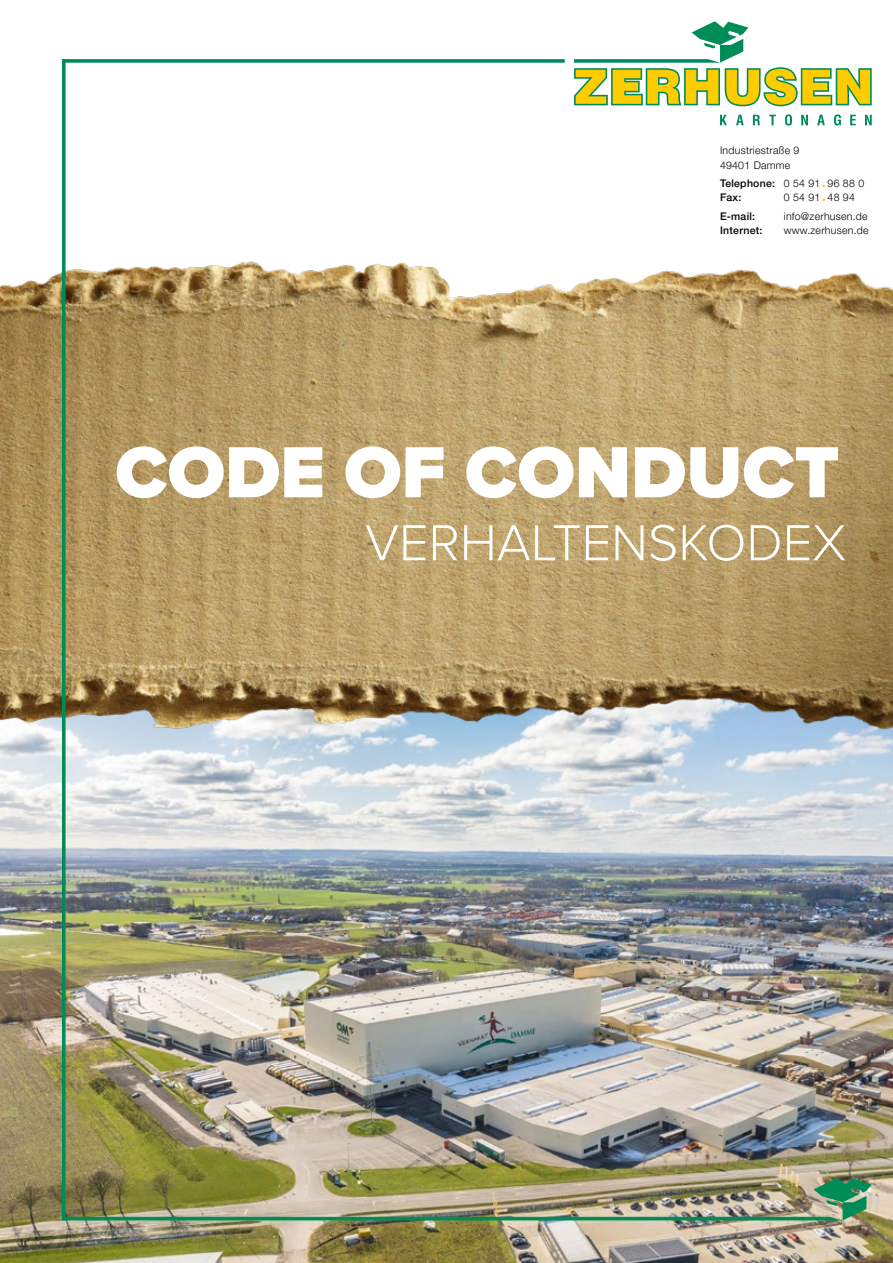
<style>
.page{position:relative;width:893px;height:1263px;background:#fff}
.page>*{position:absolute;margin:0;border:0;box-sizing:border-box;transform-origin:0 0}
.t1{font:900 75px "Proxima Nova";color:#fff}
.t2{font:300 52.5px "Proxima Nova";color:#fff}
.t3{font:300 10.5px/14.2px "Helvetica Neue LT Pro";letter-spacing:.025em;color:#000}
.t4{font:500 10.5px/14.2px "Helvetica Neue LT Pro";letter-spacing:.025em;color:#000}
.s1{font-weight:300}
.s2{font-weight:900;color:#fc0}
</style>
<div class="page">
<img style="left:0;top:758px;width:893px;height:505px">
<img style="left:0;top:261px;width:893px;height:497px">
<img style="left:66px;top:1178px;width:806px;height:42px">
<svg style="left:66px;top:59px;width:499px;height:4px"></svg>
<svg style="left:62px;top:59px;width:4px;height:1161px;fill:#008c57"></svg>
<svg style="left:736px;top:115px;width:8px;height:10px"></svg>
<svg style="left:834px;top:114px;width:7px;height:12px"></svg>
<svg style="left:720px;top:115px;width:7px;height:10px"></svg>
<svg style="left:865px;top:115px;width:7px;height:10px"></svg>
<svg style="left:850px;top:115px;width:6px;height:10px"></svg>
<svg style="left:801px;top:115px;width:7px;height:10px"></svg>
<svg style="left:817px;top:115px;width:8px;height:10px"></svg>
<svg style="left:785px;top:114px;width:7px;height:12px"></svg>
<svg style="left:769px;top:115px;width:7px;height:10px"></svg>
<svg style="left:753px;top:115px;width:7px;height:10px"></svg>
<svg style="left:574px;top:21px;width:298px;height:85px"></svg>
<p class="t3" style="left:720px;top:143px;width:81px">Industriestraße 9<br>49401 Damme</p>
<p class="t4" style="left:720px;top:176px;width:146px">Telephone: <span class="s1">0 54 91</span> <span class="s2">.</span> <span class="s1">96 88 0<br></span>Fax:</p>
<p class="t3" style="left:784px;top:190px;width:73px">0 54 91 <span class="s2">.</span> 48 94</p>
<p class="t4" style="left:720px;top:209px;width:37px">E-mail:</p>
<p class="t3" style="left:784px;top:209px;width:85px">info@zerhusen.de</p>
<p class="t4" style="left:720px;top:223px;width:44px">Internet:</p>
<p class="t3" style="left:784px;top:223px;width:86px">www.zerhusen.de</p>
<h1 class="t1" style="left:115px;top:416px;width:725px">CODE OF CONDUCT</h1>
<h2 class="t2" style="left:365px;top:504px;width:483px">VERHALTENSKODEX</h2>
</div>
